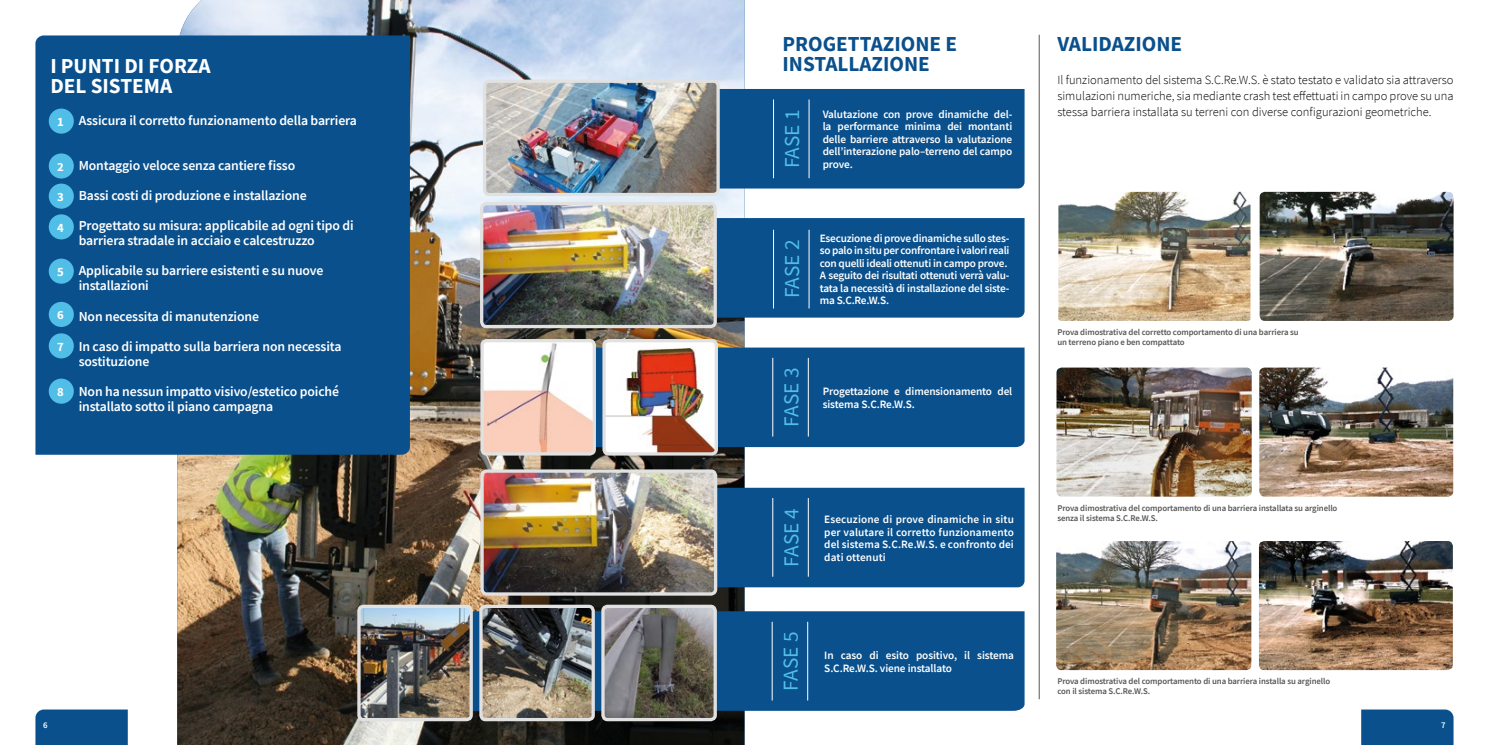
<style>
.page{position:relative;width:1489px;height:745px;background:#fff}
.page>*{position:absolute;margin:0;border:0;box-sizing:border-box;transform-origin:0 0}
.t1{font:700 21.25px "Source Sans Pro";color:#0a508d}
.t2{font:21.25px "Source Sans Pro";color:#51bee8}
.t3{font:700 21.25px "Source Sans Pro";color:#fff}
.t4{font:600 13.75px/30px "Source Sans Pro";letter-spacing:-.01em;color:#fff}
.t5{font:700 12.62px "Source Sans Pro";color:#fff}
.t6{font:300 12.5px/16.2px "Source Sans Pro";color:#000;text-align:justify}
.t7{font:600 11.25px/12.5px "Source Sans Pro";letter-spacing:-.02em;color:#fff}
.t8{font:600 8.75px/10px "Source Sans Pro";letter-spacing:-.01em;color:#575756}
.t9{font:600 8.75px "Source Sans Pro";color:#fff}
</style>
<div class="page">
<div style="left:1361px;top:709px;width:92px;height:35px;background:#0a508d"></div>
<div style="left:35px;top:709px;width:93px;height:35px;background:#0a508d"></div>
<img style="left:177px;top:0;width:567px;height:744px">
<div style="left:35px;top:35px;width:375px;height:419px;background:#0a508d"></div>
<div style="left:473px;top:611px;width:551px;height:99px;background:#0a508d"></div>
<div style="left:717px;top:487px;width:307px;height:100px;background:#0a508d"></div>
<div style="left:596px;top:347px;width:428px;height:100px;background:#0a508d"></div>
<div style="left:716px;top:218px;width:308px;height:99px;background:#0a508d"></div>
<div style="left:719px;top:89px;width:305px;height:99px;background:#0a508d"></div>
<img style="left:483px;top:608px;width:108px;height:108px">
<div style="left:479px;top:604px;width:116px;height:116px;border:3px solid #e1e1e1;border-radius:5px"></div>
<img style="left:361px;top:608px;width:108px;height:108px">
<div style="left:357px;top:604px;width:116px;height:116px;border:3px solid #e1e1e1;border-radius:5px"></div>
<img style="left:605px;top:608px;width:107px;height:108px">
<div style="left:601px;top:604px;width:115px;height:116px;border:3px solid #e1e1e1;border-radius:5px"></div>
<img style="left:484px;top:206px;width:228px;height:118px">
<div style="left:480px;top:202px;width:236px;height:126px;border:3px solid #e1e1e1;border-radius:5px"></div>
<img style="left:487px;top:83px;width:228px;height:109px">
<div style="left:483px;top:79px;width:236px;height:117px;border:3px solid #e1e1e1;border-radius:5px"></div>
<img style="left:484px;top:343px;width:108px;height:108px">
<div style="left:480px;top:339px;width:116px;height:116px;border:3px solid #e1e1e1;border-radius:5px"></div>
<img style="left:606px;top:343px;width:108px;height:108px">
<div style="left:602px;top:339px;width:116px;height:116px;border:3px solid #e1e1e1;border-radius:5px"></div>
<hr style="left:808px;top:99px;width:1px;height:79px;background:#fff">
<hr style="left:808px;top:229px;width:1px;height:79px;background:#fff">
<hr style="left:808px;top:357px;width:1px;height:79px;background:#fff">
<hr style="left:808px;top:497px;width:1px;height:79px;background:#fff">
<hr style="left:807px;top:621px;width:1px;height:79px;background:#fff">
<hr style="left:1038px;top:35px;width:1px;height:663px;background:#575756">
<hr style="left:773px;top:99px;width:1px;height:79px;background:#fff">
<hr style="left:773px;top:229px;width:1px;height:79px;background:#fff">
<hr style="left:772px;top:357px;width:1px;height:79px;background:#fff">
<hr style="left:772px;top:497px;width:1px;height:79px;background:#fff">
<hr style="left:771px;top:621px;width:1px;height:79px;background:#fff">
<div style="left:49px;top:108px;width:25px;height:26px;background:#51bee8;border-radius:50%"></div>
<div style="left:49px;top:153px;width:25px;height:25px;background:#51bee8;border-radius:50%"></div>
<div style="left:49px;top:183px;width:25px;height:25px;background:#51bee8;border-radius:50%"></div>
<div style="left:49px;top:214px;width:25px;height:25px;background:#51bee8;border-radius:50%"></div>
<div style="left:49px;top:258px;width:25px;height:25px;background:#51bee8;border-radius:50%"></div>
<div style="left:49px;top:301px;width:25px;height:26px;background:#51bee8;border-radius:50%"></div>
<div style="left:49px;top:333px;width:25px;height:25px;background:#51bee8;border-radius:50%"></div>
<img style="left:484px;top:473px;width:229px;height:118px">
<div style="left:480px;top:469px;width:237px;height:126px;border:3px solid #e1e1e1;border-radius:5px"></div>
<img style="left:1058px;top:192px;width:192px;height:129px">
<img style="left:1259px;top:192px;width:194px;height:129px">
<img style="left:1056px;top:367px;width:195px;height:129px">
<img style="left:1259px;top:367px;width:193px;height:129px">
<img style="left:1056px;top:541px;width:195px;height:128px">
<img style="left:1259px;top:541px;width:193px;height:128px">
<div style="left:49px;top:378px;width:25px;height:25px;background:#51bee8;border-radius:50%"></div>
<h1 class="t1" style="left:782px;top:30px;width:176px">PROGETTAZIONE E</h1>
<h1 class="t3" style="left:50px;top:51px;width:162px">I PUNTI DI FORZA</h1>
<h1 class="t1" style="left:782px;top:50px;width:149px">INSTALLAZIONE</h1>
<h1 class="t3" style="left:50px;top:71px;width:123px">DEL SISTEMA</h1>
<p class="t4" style="left:79px;top:105px;width:280px">Assicura il corretto funzionamento della barriera</p>
<p class="t4" style="left:79px;top:150px;width:276px">Montaggio veloce senza cantiere fisso<br>Bassi costi di produzione e installazione<br>Progettato su misura: applicabile ad ogni tipo di</p>
<p class="t4" style="left:79px;top:225px;width:246px">barriera stradale in acciaio e calcestruzzo<br>Applicabile su barriere esistenti e su nuove</p>
<p class="t4" style="left:79px;top:270px;width:264px">installazioni<br>Non necessita di manutenzione<br>In caso di impatto sulla barriera non necessita</p>
<p class="t4" style="left:79px;top:345px;width:262px">sostituzione<br>Non ha nessun impatto visivo/estetico poiché</p>
<p class="t4" style="left:79px;top:390px;width:196px">installato sotto il piano campagna</p>
<p class="t7" style="left:822px;top:108px;width:191px;text-align:justify">Valutazione con prove dinamiche del&shy;la performance minima dei montanti delle barriere attraverso la valutazione dell’interazione palo–terreno del campo prove.</p>
<h1 class="t2" style="left:778px;top:168px;width:60px;rotate:-90deg">FASE 1</h1>
<p class="t5" style="left:57px;top:113px;width:8px">1</p>
<p class="t5" style="left:57px;top:158px;width:8px">2</p>
<p class="t5" style="left:57px;top:188px;width:8px">3</p>
<p class="t5" style="left:57px;top:219px;width:8px">4</p>
<p class="t5" style="left:57px;top:263px;width:8px">5</p>
<p class="t5" style="left:57px;top:306px;width:8px">6</p>
<p class="t5" style="left:57px;top:337px;width:8px">7</p>
<p class="t7" style="left:819px;top:231px;width:191px">Esecuzione di prove dinamiche sullo stes&shy;so palo in situ per confrontare i valori reali con quelli ideali ottenuti in campo prove.<br>A seguito dei risultati ottenuti verrà valu&shy;tata la necessità di installazione del siste&shy;ma S.C.Re.W.S.</p>
<h1 class="t2" style="left:778px;top:298px;width:60px;rotate:-90deg">FASE 2</h1>
<h1 class="t2" style="left:778px;top:426px;width:60px;rotate:-90deg">FASE 3</h1>
<p class="t7" style="left:822px;top:384px;width:191px">Progettazione e dimensionamento del sistema S.C.Re.W.S.</p>
<p class="t5" style="left:57px;top:383px;width:8px">8</p>
<h1 class="t2" style="left:778px;top:566px;width:60px;rotate:-90deg">FASE 4</h1>
<p class="t7" style="left:824px;top:512px;width:191px;text-align:justify">Esecuzione di prove dinamiche in situ per valutare il corretto funzionamento del sistema S.C.Re.W.S. e confronto dei dati ottenuti</p>
<h1 class="t2" style="left:777px;top:690px;width:60px;rotate:-90deg">FASE 5</h1>
<p class="t7" style="left:824px;top:648px;width:191px">In caso di esito positivo, il sistema<br>S.C.Re.W.S. viene installato</p>
<h1 class="t1" style="left:1057px;top:30px;width:126px">VALIDAZIONE</h1>
<p class="t6" style="left:1057px;top:71px;width:397px">Il funzionamento del sistema S.C.Re.W.S. è stato testato e validato sia attraverso simulazioni numeriche, sia mediante crash test effettuati in campo prove su una stessa barriera installata su terreni con diverse configurazioni geometriche.</p>
<p class="t8" style="left:1057px;top:327px;width:243px">Prova dimostrativa del corretto comportamento di una barriera su un terreno piano e ben compattato</p>
<p class="t8" style="left:1057px;top:502px;width:281px">Prova dimostrativa del comportamento di una barriera installata su arginello senza il sistema S.C.Re.W.S.</p>
<p class="t8" style="left:1057px;top:675px;width:274px">Prova dimostrativa del comportamento di una barriera installa su arginello con il sistema S.C.Re.W.S.</p>
<p class="t9" style="left:43px;top:718px;width:6px">6</p>
<p class="t9" style="left:1440px;top:718px;width:6px">7</p>
</div>
